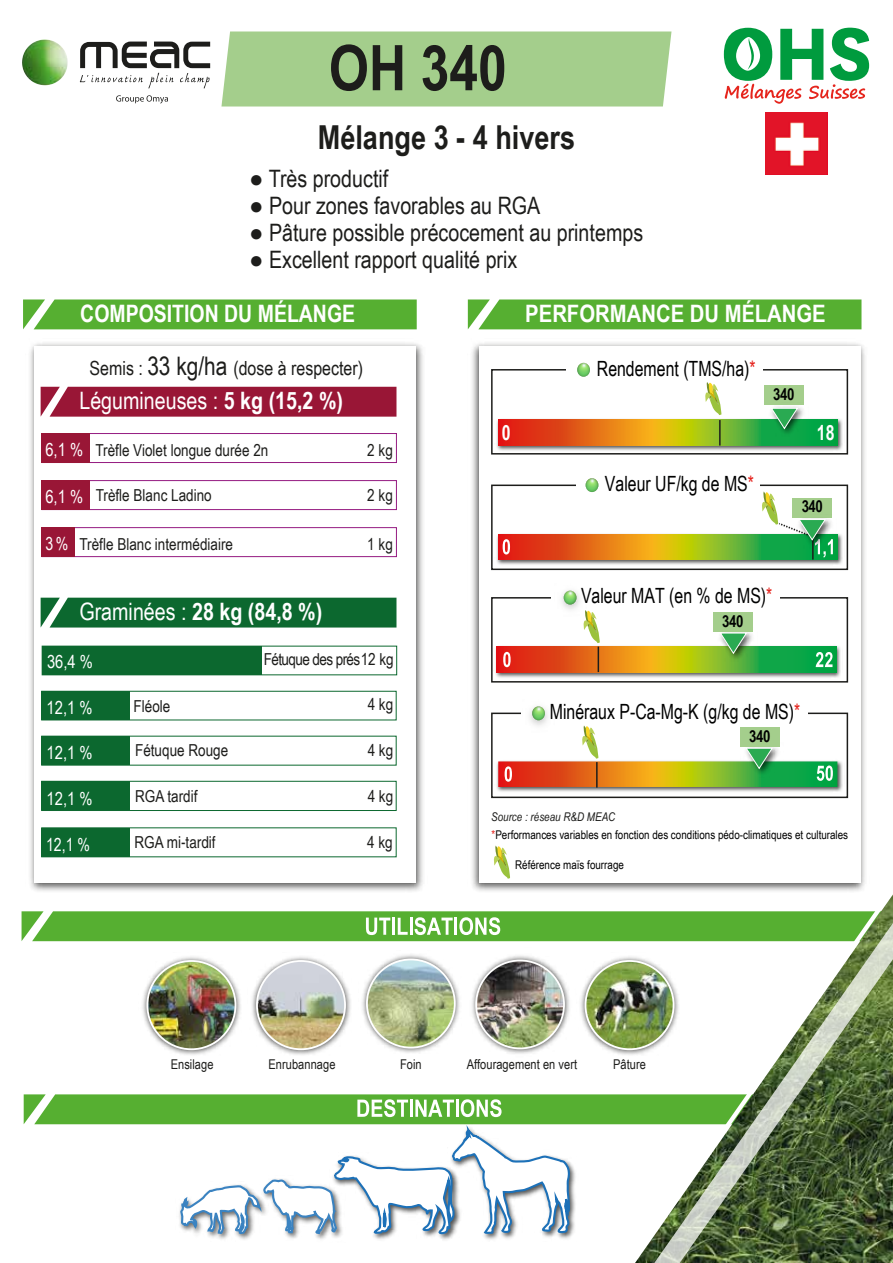
<style>
.page{position:relative;width:893px;height:1263px;background:#fff}
.page>*{position:absolute;margin:0;border:0;box-sizing:border-box;transform-origin:0 0}
.t1{font:700 63px "Arial Narrow";color:#1d1d1b}
.t2{font:700 33px "Arial Narrow";color:#1d1d1b}
.t3{font:24px "Arial Narrow";color:#1d1d1b}
.t4{font:700 24px "Arial Narrow";color:#fff}
.t5{font:24px "Arial Narrow";color:#fff}
.t6{font:21px "Arial Narrow";color:#000101;scale:.92 1}
.t7{font:700 21px "Arial Narrow";color:#fff;scale:.92 1}
.t8{font:19.5px "Arial Narrow";color:#1d1d1b}
.t9{font:18px "Arial Narrow";color:#fff}
.t10{font:18px "Arial Narrow";color:#fff;scale:.96 1}
.t11{font:16.5px "Arial Narrow";color:#1d1d1b}
.t12{font:16.5px "Arial Narrow";letter-spacing:-.035em;color:#1d1d1b}
.t13{font:16.5px "Nimbus San Con L";color:#1d1d1b}
.t14{font:700 16.5px "Arial Narrow";letter-spacing:-.025em;color:#000101}
.t15{font:13.5px "Arial Narrow";letter-spacing:.005em;color:#1d1d1b}
.t16{font:12px "Arial Narrow";color:#000101}
.t17{font:italic 12px "Arial Narrow";color:#1d1d1b}
.s1{font-size:25.5px}
.s2{font-weight:700}
.s3{font-size:18px;color:#fff}
.s4{font-weight:400}
.s5{font-family:"Arial Narrow"}
.s6{color:#e52620}
</style>
<div class="page">
<img style="left:142px;top:956px;width:99px;height:99px">
<img style="left:147px;top:961px;width:88px;height:88px;border-radius:44px">
<div style="left:146px;top:960px;width:90px;height:90px;border:2px solid #fff;border-radius:50%"></div>
<img style="left:252px;top:956px;width:99px;height:99px">
<img style="left:257px;top:961px;width:88px;height:88px;border-radius:44px">
<div style="left:256px;top:960px;width:90px;height:90px;border:2px solid #fff;border-radius:50%"></div>
<img style="left:472px;top:955px;width:98px;height:99px">
<img style="left:476px;top:960px;width:88px;height:88px;border-radius:44px">
<div style="left:475px;top:959px;width:90px;height:90px;border:2px solid #fff;border-radius:50%"></div>
<img style="left:580px;top:971px;width:15px;height:70px">
<img style="left:585px;top:961px;width:89px;height:88px;border-radius:44px">
<img style="left:362px;top:954px;width:98px;height:99px">
<img style="left:367px;top:959px;width:88px;height:88px;border-radius:44px">
<div style="left:366px;top:958px;width:90px;height:90px;border:2px solid #fff;border-radius:50%"></div>
<svg style="left:22px;top:911px;width:573px;height:30px;background:#65b643"></svg>
<div style="left:221px;top:32px;width:450px;height:75px;background:#a4ce8c"></div>
<img style="left:766px;top:112px;width:61px;height:62px">
<svg style="left:24px;top:1094px;width:571px;height:146px"></svg>
<svg style="left:724px;top:28px;width:145px;height:76px"></svg>
<div style="left:23px;top:299px;width:394px;height:30px;background:#56af31"></div>
<img style="left:30px;top:343px;width:393px;height:548px">
<div style="left:34px;top:347px;width:381px;height:536px;background:#fff"></div>
<div style="left:41px;top:598px;width:355px;height:29px;background:#0c682f"></div>
<div style="left:41px;top:387px;width:355px;height:30px;background:#991636"></div>
<div style="left:42px;top:480px;width:355px;height:30px;border:1px solid #951b81"></div>
<div style="left:41px;top:480px;width:49px;height:30px;background:#991636"></div>
<div style="left:42px;top:433px;width:355px;height:30px;border:1px solid #951b81"></div>
<div style="left:42px;top:433px;width:48px;height:30px;background:#991636"></div>
<div style="left:42px;top:527px;width:355px;height:30px;border:1px solid #951b81"></div>
<div style="left:42px;top:527px;width:33px;height:30px;background:#991636"></div>
<div style="left:43px;top:646px;width:219px;height:29px;background:#0c682f"></div>
<div style="left:41px;top:691px;width:356px;height:29px;border:1px solid #0c682f"></div>
<div style="left:41px;top:692px;width:89px;height:28px;background:#0c682f"></div>
<div style="left:41px;top:736px;width:89px;height:29px;background:#0c682f"></div>
<div style="left:41px;top:781px;width:356px;height:30px;border:1px solid #0c682f"></div>
<div style="left:41px;top:782px;width:89px;height:28px;background:#0c682f"></div>
<div style="left:41px;top:828px;width:89px;height:28px;background:#0c682f"></div>
<img style="left:472px;top:343px;width:393px;height:548px">
<div style="left:479px;top:347px;width:382px;height:536px;background:#fff"></div>
<div style="left:491px;top:369px;width:357px;height:85px;border:2px solid #1d1d1b"></div>
<div style="left:566px;top:352px;width:197px;height:23px;background:#fff"></div>
<svg style="left:577px;top:363px;width:13px;height:14px"></svg>
<div style="left:764px;top:386px;width:39px;height:19px;background:#a4ce8c"></div>
<img style="left:495px;top:418px;width:349px;height:34px">
<svg style="left:498px;top:420px;width:339px;height:25px;background:#ac8820"></svg>
<svg style="left:705px;top:382px;width:17px;height:33px"></svg>
<hr style="left:719px;top:420px;width:2px;height:26px;background:#1d1d1b">
<img style="left:766px;top:403px;width:42px;height:37px">
<svg style="left:770px;top:407px;width:29px;height:23px"></svg>
<img style="left:496px;top:760px;width:347px;height:32px">
<hr style="left:596px;top:762px;width:2px;height:26px;background:#1d1d1b">
<div style="left:491px;top:712px;width:357px;height:86px;border:2px solid #1d1d1b"></div>
<div style="left:521px;top:699px;width:287px;height:23px;background:#fff"></div>
<img style="left:529px;top:708px;width:19px;height:17px">
<svg style="left:532px;top:706px;width:13px;height:14px"></svg>
<svg style="left:498px;top:725px;width:339px;height:62px"></svg>
<div style="left:740px;top:728px;width:39px;height:19px;background:#a4ce8c"></div>
<img style="left:495px;top:645px;width:346px;height:33px">
<svg style="left:497px;top:647px;width:339px;height:25px;background:#a18a22"></svg>
<div style="left:491px;top:597px;width:357px;height:85px;border:2px solid #1d1d1b"></div>
<div style="left:551px;top:580px;width:228px;height:23px;background:#fff"></div>
<img style="left:561px;top:590px;width:19px;height:20px">
<svg style="left:564px;top:591px;width:12px;height:13px"></svg>
<svg style="left:564px;top:591px;width:12px;height:13px"></svg>
<img style="left:715px;top:627px;width:42px;height:38px">
<svg style="left:719px;top:632px;width:29px;height:23px"></svg>
<svg style="left:503px;top:652px;width:8px;height:15px"></svg>
<svg style="left:816px;top:652px;width:16px;height:15px"></svg>
<div style="left:713px;top:612px;width:39px;height:20px;background:#a4ce8c"></div>
<svg style="left:582px;top:610px;width:18px;height:62px"></svg>
<img style="left:496px;top:533px;width:347px;height:32px">
<svg style="left:498px;top:534px;width:339px;height:26px;background:#c1871c"></svg>
<div style="left:491px;top:484px;width:357px;height:86px;border:2px solid #1d1d1b"></div>
<div style="left:577px;top:471px;width:183px;height:23px;background:#fff"></div>
<svg style="left:586px;top:478px;width:12px;height:14px"></svg>
<svg style="left:503px;top:539px;width:7px;height:15px"></svg>
<hr style="left:812px;top:534px;width:2px;height:26px;background:#1d1d1b">
<img style="left:833px;top:533px;width:3px;height:18px">
<svg style="left:761px;top:491px;width:72px;height:67px"></svg>
<svg style="left:493px;top:846px;width:17px;height:33px"></svg>
<div style="left:468px;top:299px;width:393px;height:30px;background:#56af31"></div>
<svg style="left:595px;top:819px;width:298px;height:444px"></svg>
<svg style="left:80px;top:42px;width:130px;height:47px"></svg>
<img style="left:25px;top:39px;width:20px;height:13px">
<svg style="left:116px;top:95px;width:52px;height:9px"></svg>
<h1 class="t1" style="left:329px;top:20px;width:180px">OH 340</h1>
<h2 class="t2" style="left:318px;top:113px;width:259px">Mélange 3 - 4 hivers</h2>
<h3 class="t3" style="left:249px;top:161px;width:141px">● Très productif</h3>
<h3 class="t3" style="left:249px;top:188px;width:293px">● Pour zones favorables au RGA</h3>
<h3 class="t3" style="left:249px;top:215px;width:396px">● Pâture possible précocement au printemps</h3>
<h3 class="t3" style="left:249px;top:242px;width:270px">● Excellent rapport qualité prix</h3>
<h3 class="t4" style="left:80px;top:296px;width:276px">COMPOSITION DU MÉLANGE</h3>
<h3 class="t4" style="left:525px;top:296px;width:302px">PERFORMANCE DU MÉLANGE</h3>
<h3 class="t4" style="left:85px;top:302px;width:276px">COMPOSITION DU MÉLANGE</h3>
<h3 class="t4" style="left:549px;top:301px;width:258px">PERFORMANCE PRODUIT</h3>
<p class="t8" style="left:90px;top:354px;width:275px">Semis : <span class="s1">33 kg/ha</span> (dose à respecter)</p>
<h3 class="t5" style="left:79px;top:383px;width:265px">Légumineuses : <span class="s2">5 kg (15,2 %)</span></h3>
<p class="t11" style="left:45px;top:438px;width:225px"><span class="s3">6,1 %</span> Trèfle Violet longue durée 2n</p>
<p class="t11" style="left:367px;top:438px;width:27px">2 kg</p>
<p class="t11" style="left:45px;top:483px;width:168px"><span class="s3">6,1 %</span> Trèfle Blanc Ladino</p>
<p class="t11" style="left:367px;top:483px;width:27px">2 kg</p>
<p class="t11" style="left:45px;top:532px;width:189px"><span class="s3">3 %</span> Trèfle Blanc intermédiaire</p>
<p class="t11" style="left:367px;top:532px;width:27px">1 kg</p>
<h3 class="t4" style="left:79px;top:594px;width:244px"><span class="s4">Graminées :</span> 28 kg (84,8 %)</h3>
<p class="t9" style="left:47px;top:649px;width:47px">36,4 %</p>
<p class="t12" style="left:264px;top:647px;width:132px">Fétuque des prés12 kg</p>
<p class="t9" style="left:47px;top:694px;width:47px">12,1 %</p>
<p class="t11" style="left:134px;top:694px;width:38px">Fléole</p>
<p class="t11" style="left:368px;top:692px;width:27px">4 kg</p>
<p class="t9" style="left:47px;top:739px;width:47px">12,1 %</p>
<p class="t11" style="left:135px;top:738px;width:95px">Fétuque Rouge</p>
<p class="t11" style="left:368px;top:738px;width:27px">4 kg</p>
<p class="t9" style="left:47px;top:785px;width:47px">12,1 %</p>
<p class="t11" style="left:135px;top:784px;width:64px">RGA tardif</p>
<p class="t11" style="left:368px;top:784px;width:27px">4 kg</p>
<p class="t10" style="left:46px;top:832px;width:47px">12,1 %</p>
<p class="t13" style="left:134px;top:830px;width:83px"><span class="s5">RGA</span> mi-tardif</p>
<p class="t11" style="left:367px;top:830px;width:27px">4 kg</p>
<p class="t6" style="left:597px;top:353px;width:174px">Rendement (TMS/ha)<span class="s6">*</span></p>
<p class="t14" style="left:773px;top:381px;width:23px">340</p>
<p class="t7" style="left:502px;top:417px;width:11px">0</p>
<p class="t7" style="left:817px;top:417px;width:21px">18</p>
<p class="t6" style="left:605px;top:468px;width:164px">Valeur UF/kg de MS<span class="s6">*</span></p>
<p class="t6" style="left:581px;top:580px;width:210px">Valeur MAT (en % de MS)<span class="s6">*</span></p>
<p class="t14" style="left:722px;top:609px;width:23px">340</p>
<p class="t14" style="left:802px;top:494px;width:23px">340</p>
<p class="t6" style="left:550px;top:696px;width:274px">Minéraux P-Ca-Mg-K (g/kg de MS)<span class="s6">*</span></p>
<p class="t14" style="left:749px;top:723px;width:23px">340</p>
<p class="t17" style="left:491px;top:809px;width:126px">Source : réseau R&amp;D MEAC</p>
<p class="t16" style="left:492px;top:826px;width:358px"><span class="s6">*</span>Performances variables en fonction des conditions pédo-climatiques et culturales</p>
<p class="t16" style="left:515px;top:856px;width:110px">Référence maïs fourrage</p>
<p class="t15" style="left:171px;top:1054px;width:44px">Ensilage</p>
<p class="t15" style="left:268px;top:1054px;width:69px">Enrubannage</p>
<p class="t15" style="left:400px;top:1054px;width:23px">Foin</p>
<p class="t15" style="left:467px;top:1054px;width:112px">Affouragement en vert</p>
<p class="t15" style="left:613px;top:1054px;width:34px">Pâture</p>
</div>
